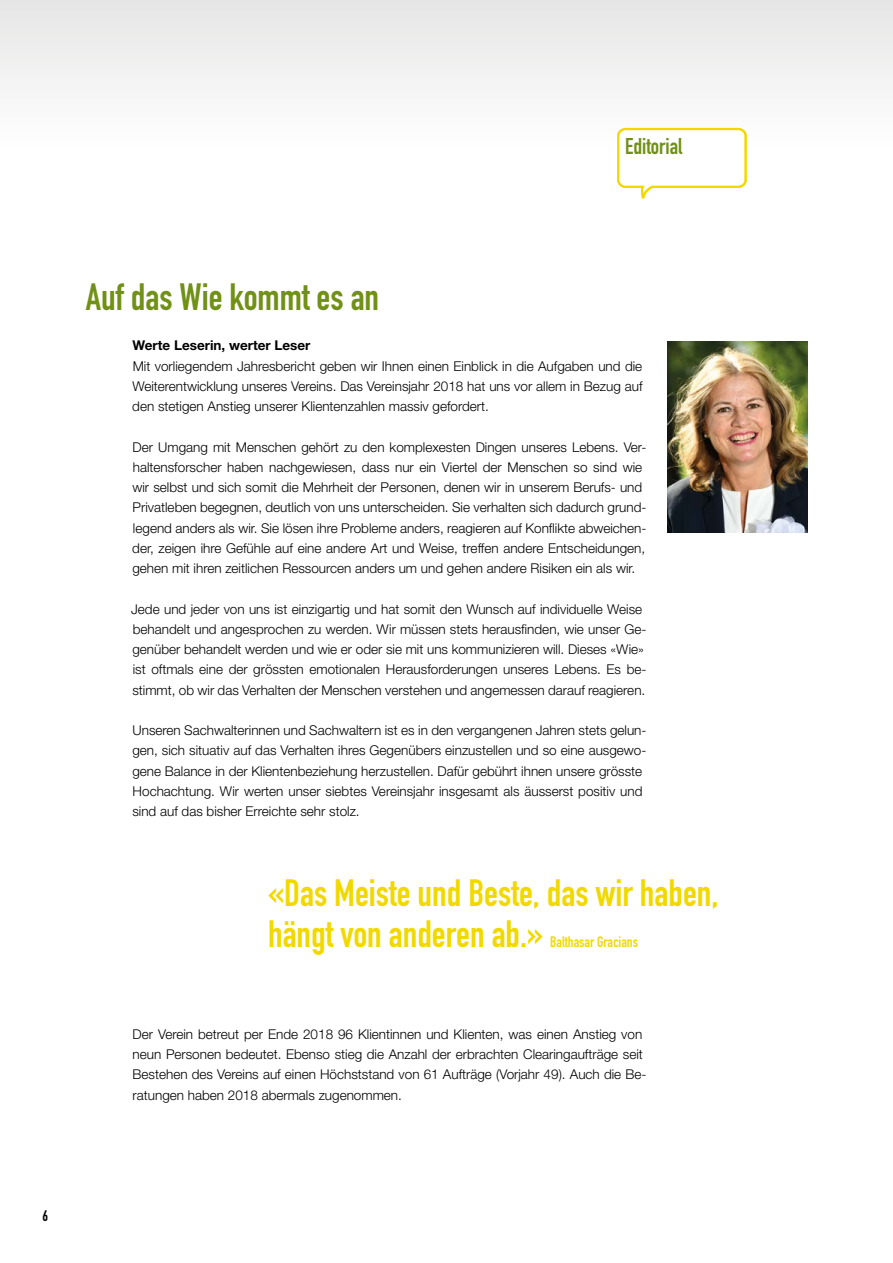
<style>
.page{position:relative;width:893px;height:1263px;background:#fff}
.page>*{position:absolute;margin:0;border:0;box-sizing:border-box;transform-origin:0 0}
.t1{font:37.5px/40.5px "DIN Engschrift";color:#f1d900}
.t2{font:37.5px "DIN Engschrift";color:#709017}
.t3{font:22.5px "DIN Engschrift";color:#709017}
.t4{font:15px "DIN Engschrift";color:#f1d900}
.t5{font:15px "DIN Engschrift";color:#000}
.t6{font:300 13.5px/20.2px "Helvetica Neue";color:#000}
.t7{font:700 13.5px "Helvetica Neue";color:#000}
</style>
<div class="page">
<div style="left:0;top:0;width:893px;height:149px;background:#f2f2f2"></div>
<img style="left:668px;top:341px;width:140px;height:192px">
<svg style="left:616px;top:127px;width:132px;height:72px"></svg>
<h2 class="t3" style="left:625px;top:132px;width:56px">Vorwort</h2>
<h2 class="t3" style="left:625px;top:132px;width:59px">Editorial</h2>
<h1 class="t2" style="left:86px;top:275px;width:295px">Auf das Wie kommt es an</h1>
<p class="t7" style="left:133px;top:337px;width:179px">Werte Leserin, werter Leser</p>
<p class="t6" style="left:132px;top:355px;width:512px;text-align:justify">Mit vorliegendem Jahresbericht geben wir Ihnen einen Einblick in die Aufgaben und die Weiterentwicklung unseres Vereins. Das Vereinsjahr 2018 hat uns vor allem in Bezug auf den stetigen Anstieg unserer Klientenzahlen massiv gefordert.</p>
<p class="t6" style="left:132px;top:436px;width:516px">Der Umgang mit Menschen gehört zu den komplexesten Dingen unseres Lebens. Ver&shy;haltensforscher haben nachgewiesen, dass nur ein Viertel der Menschen so sind wie wir selbst und sich somit die Mehrheit der Personen, denen wir in unserem Berufs- und Privatleben begegnen, deutlich von uns unterscheiden. Sie verhalten sich dadurch grund&shy;legend anders als wir. Sie lösen ihre Probleme anders, reagieren auf Konflikte abweichen&shy;der, zeigen ihre Gefühle auf eine andere Art und Weise, treffen andere Entscheidungen, gehen mit ihren zeitlichen Ressourcen anders um und gehen andere Risiken ein als wir.</p>
<p class="t6" style="left:131px;top:598px;width:517px">Jede und jeder von uns ist einzigartig und hat somit den Wunsch auf individuelle Weise behandelt und angesprochen zu werden. Wir müssen stets herausfinden, wie unser Ge&shy;genüber behandelt werden und wie er oder sie mit uns kommunizieren will. Dieses «Wie» ist oftmals eine der grössten emotionalen Herausforderungen unseres Lebens. Es be&shy;stimmt, ob wir das Verhalten der Menschen verstehen und angemessen darauf reagieren.</p>
<p class="t6" style="left:132px;top:720px;width:516px">Unseren Sachwalterinnen und Sachwaltern ist es in den vergangenen Jahren stets gelun&shy;gen, sich situativ auf das Verhalten ihres Gegenübers einzustellen und so eine ausgewo&shy;gene Balance in der Klientenbeziehung herzustellen. Dafür gebührt ihnen unsere grösste Hochachtung. Wir werten unser siebtes Vereinsjahr insgesamt als äusserst positiv und sind auf das bisher Erreichte sehr stolz.</p>
<h1 class="t1" style="left:268px;top:872px;width:452px">«Das Meiste und Beste, das wir haben, hängt von anderen ab.»</h1>
<p class="t4" style="left:550px;top:932px;width:89px">Balthasar Gracians</p>
<p class="t6" style="left:133px;top:1024px;width:515px">Der Verein betreut per Ende 2018 96 Klientinnen und Klienten, was einen Anstieg von neun Personen bedeutet. Ebenso stieg die Anzahl der erbrachten Clearingaufträge seit Bestehen des Vereins auf einen Höchststand von 61 Aufträge (Vorjahr 49). Auch die Be&shy;ratungen haben 2018 abermals zugenommen.</p>
<p class="t5" style="left:43px;top:1207px;width:7px">6</p>
</div>
